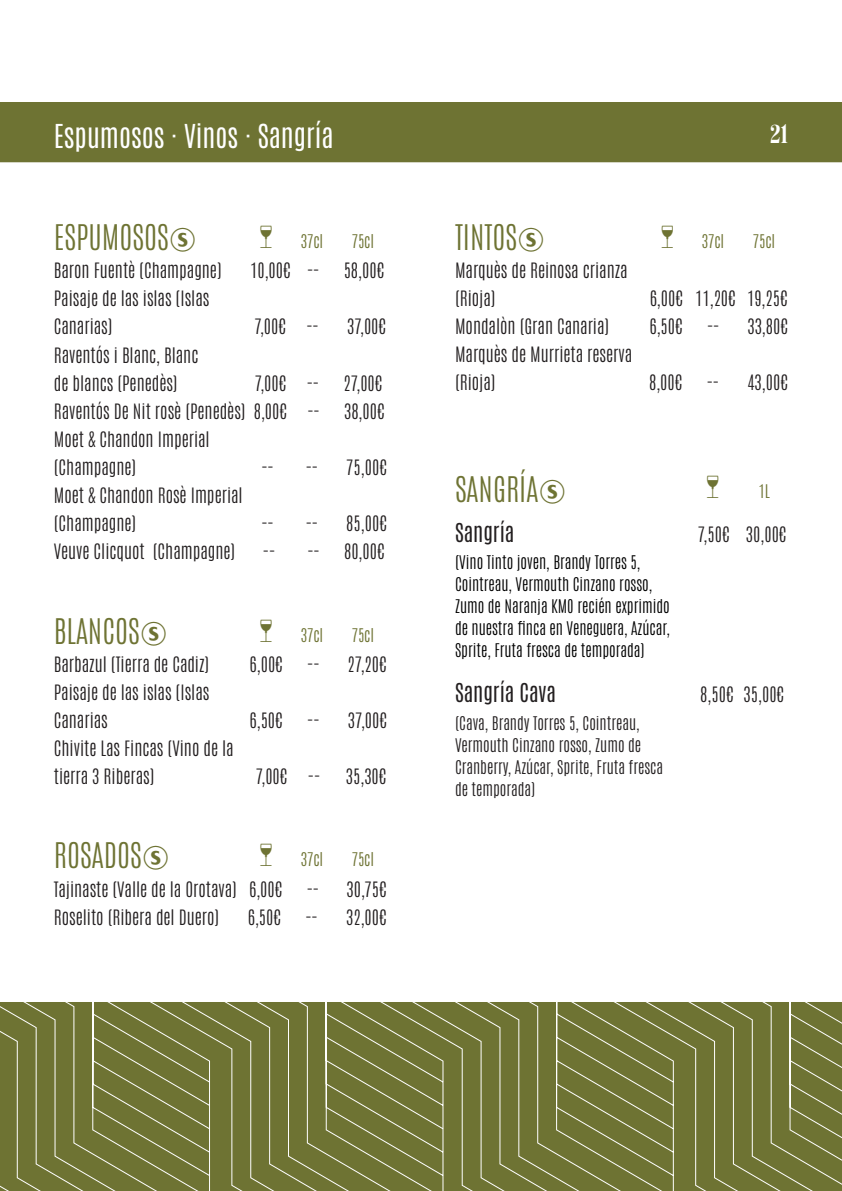
<style>
.page{position:relative;width:842px;height:1191px;background:#fff}
.page>*{position:absolute;margin:0;border:0;box-sizing:border-box;transform-origin:0 0}
.t1{font:100 30px "Antonio";color:#6e7333}
.t2{font:300 28px "Antonio";color:#fff}
.t3{font:700 condensed 28px "Regional";color:#fff}
.t4{font:300 22px "Antonio";color:#231f20}
.t5{font:20px "Glassandbottles St";color:#6e7333}
.t6{font:100 18px "Antonio";color:#231f20}
.t7{font:100 16px/22px "Antonio";color:#000}
.t8{font:100 16px/22px "Antonio";color:#231f20}
.t9{font:100 16px "Antonio";letter-spacing:-.01em;color:#6e7333}
</style>
<div class="page">
<svg style="left:0;top:1003px;width:842px;height:188px;background:#757a3e"></svg>
<div style="left:0;top:102px;width:842px;height:60px;background:#6e7333"></div>
<p class="t2" style="left:54px;top:116px;width:281px">Espumosos · Vinos · Sangría</p>
<p class="t1" style="left:54px;top:217px;width:116px">ESPUMOSOS</p>
<p class="t5" style="left:261px;top:229px;width:13px">A</p>
<p class="t9" style="left:301px;top:230px;width:24px">37cl</p>
<p class="t9" style="left:352px;top:230px;width:24px">75cl</p>
<p class="t6" style="left:54px;top:258px;width:169px">Baron Fuentè (Champagne)</p>
<p class="t6" style="left:250px;top:258px;width:71px">10,00€ --</p>
<p class="t6" style="left:344px;top:258px;width:42px">58,00€</p>
<p class="t6" style="left:54px;top:286px;width:157px">Paisaje de las islas (Islas</p>
<p class="t6" style="left:54px;top:314px;width:60px">Canarias)</p>
<p class="t6" style="left:254px;top:314px;width:66px">7,00€ --</p>
<p class="t6" style="left:347px;top:314px;width:41px">37,00€</p>
<p class="t6" style="left:54px;top:342px;width:146px">Raventós i Blanc, Blanc</p>
<p class="t6" style="left:54px;top:371px;width:125px">de blancs (Penedès)</p>
<p class="t6" style="left:255px;top:371px;width:66px">7,00€ --</p>
<p class="t6" style="left:343px;top:371px;width:41px">27,00€</p>
<p class="t6" style="left:54px;top:399px;width:267px">Raventós De Nit rosè (Penedès) 8,00€ --</p>
<p class="t6" style="left:344px;top:399px;width:42px">38,00€</p>
<p class="t6" style="left:54px;top:427px;width:157px">Moet &amp; Chandon Imperial</p>
<p class="t6" style="left:54px;top:455px;width:84px">(Champagne)</p>
<p class="t6" style="left:261px;top:455px;width:14px">--</p>
<p class="t6" style="left:306px;top:455px;width:14px">--</p>
<p class="t6" style="left:346px;top:455px;width:42px">75,00€</p>
<p class="t6" style="left:54px;top:483px;width:190px">Moet &amp; Chandon Rosè Imperial</p>
<p class="t6" style="left:54px;top:511px;width:84px">(Champagne)</p>
<p class="t6" style="left:261px;top:511px;width:14px">--</p>
<p class="t6" style="left:306px;top:511px;width:14px">--</p>
<p class="t6" style="left:346px;top:511px;width:42px">85,00€</p>
<p class="t6" style="left:54px;top:539px;width:183px">Veuve Clicquot (Champagne)</p>
<p class="t6" style="left:263px;top:539px;width:14px">--</p>
<p class="t6" style="left:308px;top:539px;width:14px">--</p>
<p class="t6" style="left:344px;top:539px;width:42px">80,00€</p>
<p class="t1" style="left:54px;top:610px;width:87px">BLANCOS</p>
<p class="t5" style="left:261px;top:623px;width:13px">A</p>
<p class="t9" style="left:301px;top:624px;width:24px">37cl</p>
<p class="t9" style="left:352px;top:624px;width:24px">75cl</p>
<p class="t6" style="left:54px;top:652px;width:157px">Barbazul (Tierra de Cadiz)</p>
<p class="t6" style="left:250px;top:652px;width:35px">6,00€</p>
<p class="t6" style="left:307px;top:652px;width:14px">--</p>
<p class="t6" style="left:348px;top:652px;width:41px">27,20€</p>
<p class="t6" style="left:54px;top:680px;width:157px">Paisaje de las islas (Islas</p>
<p class="t6" style="left:54px;top:708px;width:55px">Canarias</p>
<p class="t6" style="left:250px;top:708px;width:35px">6,50€</p>
<p class="t6" style="left:307px;top:708px;width:14px">--</p>
<p class="t6" style="left:348px;top:708px;width:41px">37,00€</p>
<p class="t6" style="left:54px;top:736px;width:181px">Chivite Las Fincas (Vino de la</p>
<p class="t6" style="left:54px;top:764px;width:102px">tierra 3 Riberas)</p>
<p class="t6" style="left:256px;top:764px;width:66px">7,00€ --</p>
<p class="t6" style="left:346px;top:764px;width:42px">35,30€</p>
<p class="t1" style="left:54px;top:835px;width:89px">ROSADOS</p>
<p class="t5" style="left:261px;top:848px;width:13px">A</p>
<p class="t9" style="left:301px;top:848px;width:24px">37cl</p>
<p class="t9" style="left:352px;top:848px;width:24px">75cl</p>
<p class="t6" style="left:54px;top:876px;width:230px">Tajinaste (Valle de la Orotava) 6,00€</p>
<p class="t6" style="left:307px;top:876px;width:14px">--</p>
<p class="t6" style="left:347px;top:876px;width:42px">30,75€</p>
<p class="t6" style="left:54px;top:904px;width:167px">Roselito (Ribera del Duero)</p>
<p class="t6" style="left:248px;top:904px;width:35px">6,50€</p>
<p class="t6" style="left:305px;top:904px;width:14px">--</p>
<p class="t6" style="left:346px;top:904px;width:42px">32,00€</p>
<h2 class="t3" style="left:770px;top:119px;width:19px">21</h2>
<p class="t1" style="left:455px;top:217px;width:64px">TINTOS</p>
<p class="t5" style="left:662px;top:229px;width:13px">A</p>
<p class="t9" style="left:702px;top:230px;width:24px">37cl</p>
<p class="t9" style="left:753px;top:230px;width:24px">75cl</p>
<p class="t6" style="left:455px;top:258px;width:174px">Marquès de Reinosa crianza</p>
<p class="t6" style="left:455px;top:286px;width:42px">(Rioja)</p>
<p class="t6" style="left:650px;top:286px;width:140px">6,00€ 11,20€ 19,25€</p>
<p class="t6" style="left:455px;top:314px;width:156px">Mondalòn (Gran Canaria)</p>
<p class="t6" style="left:649px;top:314px;width:35px">6,50€</p>
<p class="t6" style="left:707px;top:314px;width:14px">--</p>
<p class="t6" style="left:747px;top:314px;width:42px">33,80€</p>
<p class="t6" style="left:455px;top:342px;width:179px">Marquès de Murrieta reserva</p>
<p class="t6" style="left:455px;top:370px;width:42px">(Rioja)</p>
<p class="t6" style="left:649px;top:370px;width:35px">8,00€</p>
<p class="t6" style="left:707px;top:370px;width:14px">--</p>
<p class="t6" style="left:747px;top:370px;width:42px">43,00€</p>
<p class="t1" style="left:455px;top:469px;width:85px">SANGRÍA</p>
<p class="t5" style="left:707px;top:479px;width:13px">A</p>
<p class="t9" style="left:758px;top:480px;width:13px">1L</p>
<p class="t4" style="left:455px;top:517px;width:61px">Sangría</p>
<p class="t6" style="left:698px;top:521px;width:90px">7,50€ 30,00€</p>
<p class="t7" style="left:455px;top:552px;width:216px">(Vino Tinto joven, Brandy Torres 5, Cointreau, Vermouth Cinzano rosso, Zumo de Naranja KM0 recién exprimido de nuestra finca en Veneguera, Azúcar, Sprite, Fruta fresca de temporada)</p>
<p class="t4" style="left:455px;top:677px;width:103px">Sangría Cava</p>
<p class="t6" style="left:700px;top:682px;width:86px">8,50€ 35,00€</p>
<p class="t8" style="left:455px;top:712px;width:210px">(Cava, Brandy Torres 5, Cointreau,<br>Vermouth Cinzano rosso, Zumo de<br>Cranberry, Azúcar, Sprite, Fruta fresca de temporada)</p>
</div>
